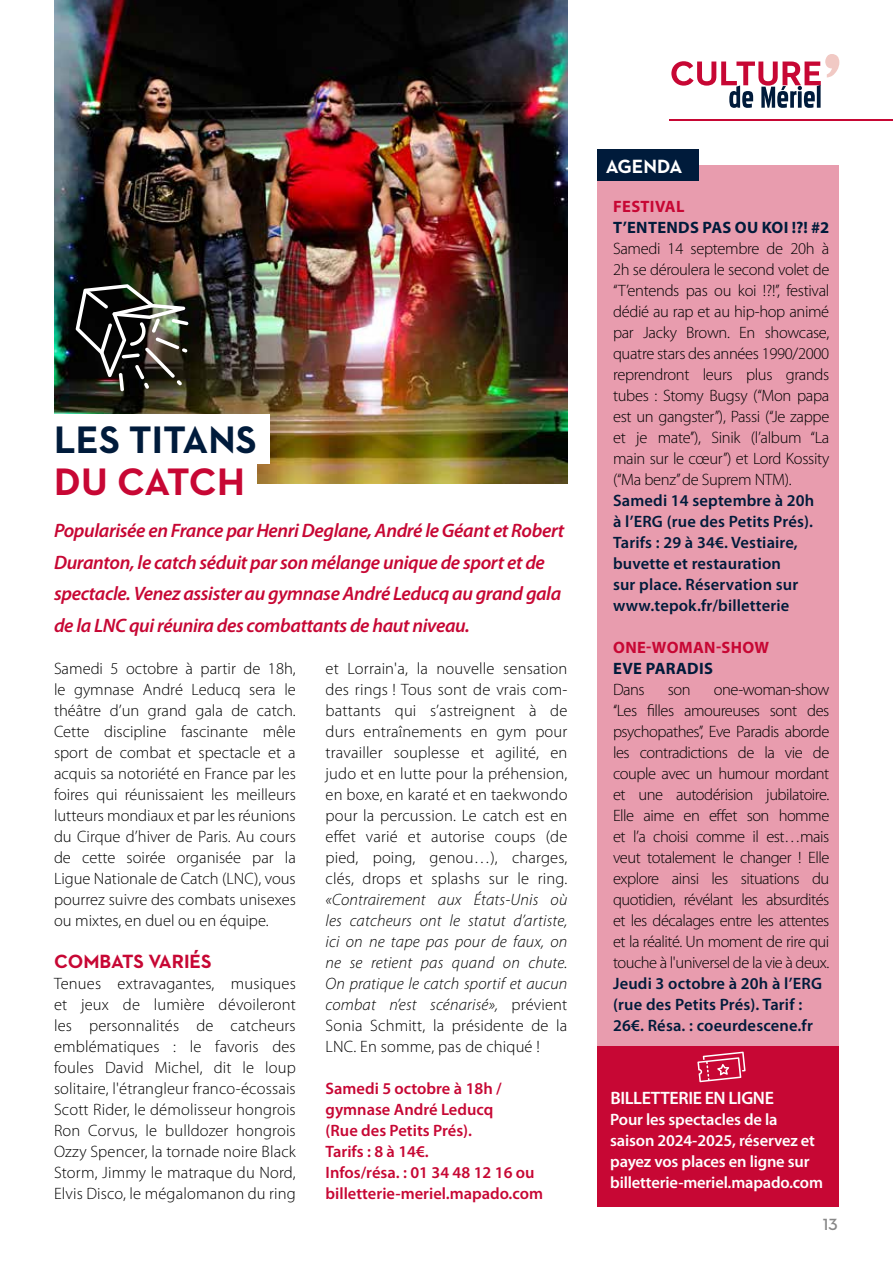
<style>
.page{position:relative;width:893px;height:1263px;background:#fff}
.page>*{position:absolute;margin:0;border:0;box-sizing:border-box;transform-origin:0 0}
.t1{font:700 39px "Neutraface 2 Text";color:#001b3b}
.t2{font:700 39px "Neutraface 2 Text";letter-spacing:-.02em;color:#c70734}
.t3{font:italic 600 19.5px/31.5px "Myriad Pro";letter-spacing:-.02em;color:#c70734}
.t4{font:700 19.5px "Neutraface 2 Text";color:#c70734}
.t5{font:700 19.5px "Neutraface 2 Text";color:#fff}
.t6{font:600 18px "Myriad Pro";letter-spacing:-.02em;color:#fff}
.t7{font:300 16.5px/21px "Myriad Pro";color:#000;text-align:justify}
.t8{font:italic 300 16.5px/21px "Myriad Pro";letter-spacing:.01em;color:#000;text-align:justify}
.t9{font:600 16.5px/21px "Myriad Pro";letter-spacing:.01em;color:#001b3b}
.t10{font:600 16.5px/21px "Myriad Pro";color:#c70734}
.t11{font:600 16.5px/21px "Myriad Pro";letter-spacing:-.01em;color:#fff}
.t12{font:700 16.5px "Myriad Pro";letter-spacing:.02em;color:#001b3b}
.t13{font:700 16.5px "Myriad Pro";letter-spacing:.02em;color:#c70734}
.t14{font:600 16.5px "Neutraface 2 Text";color:#878787}
.s1{font-style:normal}
</style>
<div class="page">
<div style="left:597px;top:1046px;width:242px;height:161px;background:#c70734"></div>
<div style="left:597px;top:165px;width:242px;height:908px;background:#e89cae"></div>
<svg style="left:671px;top:54px;width:168px;height:54px"></svg>
<hr style="left:670px;top:120px;width:223px;height:1px;background:#c70734">
<svg style="left:697px;top:1051px;width:49px;height:31px"></svg>
<img style="left:54px;top:0;width:513px;height:484px">
<div style="left:37px;top:414px;width:233px;height:50px;background:#fff"></div>
<div style="left:597px;top:149px;width:101px;height:32px;background:#001b3b"></div>
<div style="left:37px;top:458px;width:219px;height:46px;background:#fff"></div>
<img style="left:76px;top:284px;width:113px;height:107px">
<h1 class="t1" style="left:54px;top:415px;width:204px">LES TITANS</h1>
<h1 class="t2" style="left:54px;top:457px;width:192px">DU CATCH</h1>
<p class="t3" style="left:54px;top:514px;width:512px">Popularisée en France par Henri Deglane, André le Géant et Robert Duranton, le catch séduit par son mélange unique de sport et de spectacle. Venez assister au gymnase André Leducq au grand gala de la LNC qui réunira des combattants de haut niveau.</p>
<p class="t7" style="left:54px;top:657px;width:243px">Samedi 5 octobre à partir de 18h, le gymnase André Leducq sera le théâtre d’un grand gala de catch.<br>Cette discipline fascinante mêle sport de combat et spectacle et a acquis sa notoriété en France par les foires qui réunissaient les meilleurs lutteurs mondiaux et par les réunions du Cirque d’hiver de Paris. Au cours de cette soirée organisée par la Ligue Nationale de Catch (LNC), vous pourrez suivre des combats unisexes ou mixtes, en duel ou en équipe.</p>
<p class="t4" style="left:54px;top:948px;width:159px">COMBATS VARIÉS</p>
<p class="t7" style="left:54px;top:972px;width:243px">Tenues extravagantes, musiques et jeux de lumière dévoileront les personnalités de catcheurs emblématiques : le favoris des foules David Michel, dit le loup solitaire, l'étrangleur franco-écossais Scott Rider, le démolisseur hongrois Ron Corvus, le bulldozer hongrois Ozzy Spencer, la tornade noire Black Storm, Jimmy le matraque du Nord, Elvis Disco, le mégalomanon du ring</p>
<p class="t7" style="left:326px;top:657px;width:243px">et Lorrain'a, la nouvelle sensation des rings ! Tous sont de vrais com&shy;battants qui s’astreignent à de durs entraînements en gym pour travailler souplesse et agilité, en judo et en lutte pour la préhension, en boxe, en karaté et en taekwondo pour la percussion. Le catch est en effet varié et autorise coups (de pied, poing, genou…), charges, clés, drops et splashs sur le ring.</p>
<p class="t8" style="left:326px;top:888px;width:243px">«Contrairement aux États-Unis où les catcheurs ont le statut d’artiste, ici on ne tape pas pour de faux, on ne se retient pas quand on chute.<br>On pratique le catch sportif et aucun combat n’est scénarisé», <span class="s1">prévient Sonia Schmitt, la présidente de la LNC. En somme, pas de chiqué !</span></p>
<p class="t10" style="left:326px;top:1077px;width:219px">Samedi 5 octobre à 18h / gymnase André Leducq<br>(Rue des Petits Prés).<br>Tarifs : 8 à 14€.<br>Infos/résa. : 01 34 48 12 16 ou billetterie-meriel.mapado.com</p>
<p class="t5" style="left:606px;top:154px;width:78px">AGENDA</p>
<p class="t13" style="left:613px;top:195px;width:73px">FESTIVAL</p>
<p class="t12" style="left:613px;top:216px;width:218px">T’ENTENDS PAS OU KOI !?! #2</p>
<p class="t7" style="left:613px;top:237px;width:218px">Samedi 14 septembre de 20h à 2h se déroulera le second volet de ‘‘T’entends pas ou koi !?!’’, festival dédié au rap et au hip-hop animé par Jacky Brown. En showcase, quatre stars des années 1990/2000 reprendront leurs plus grands tubes : Stomy Bugsy (‘‘Mon papa est un gangster’’), Passi (‘‘Je zappe et je mate’’), Sinik (l’album ‘‘La main sur le cœur’’) et Lord Kossity (‘‘Ma benz’’ de Suprem NTM).</p>
<p class="t9" style="left:613px;top:489px;width:203px">Samedi 14 septembre à 20h à l’ERG (rue des Petits Prés).<br>Tarifs : 29 à 34€. Vestiaire, buvette et restauration<br>sur place. Réservation sur www.tepok.fr/billetterie</p>
<p class="t13" style="left:613px;top:636px;width:158px">ONE-WOMAN-SHOW</p>
<p class="t12" style="left:613px;top:657px;width:101px">EVE PARADIS</p>
<p class="t7" style="left:613px;top:678px;width:33px">Dans</p>
<p class="t7" style="left:668px;top:678px;width:24px">son</p>
<p class="t7" style="left:613px;top:678px;width:218px;text-indent:101px">one-woman-show ‘‘Les filles amoureuses sont des psychopathes’’, Eve Paradis aborde les contradictions de la vie de couple avec un humour mordant et une autodérision jubilatoire.<br>Elle aime en effet son homme et l’a choisi comme il est…mais veut totalement le changer ! Elle explore ainsi les situations du quotidien, révélant les absurdités et les décalages entre les attentes et la réalité. Un moment de rire qui touche à l'universel de la vie à deux.</p>
<p class="t9" style="left:613px;top:972px;width:210px">Jeudi 3 octobre à 20h à l’ERG (rue des Petits Prés). Tarif :<br>26€. Résa. : coeurdescene.fr</p>
<p class="t6" style="left:610px;top:1087px;width:165px">BILLETTERIE EN LIGNE</p>
<p class="t11" style="left:610px;top:1109px;width:214px">Pour les spectacles de la saison 2024-2025, réservez et payez vos places en ligne sur billetterie-meriel.mapado.com</p>
<p class="t14" style="left:823px;top:1214px;width:16px">13</p>
</div>
